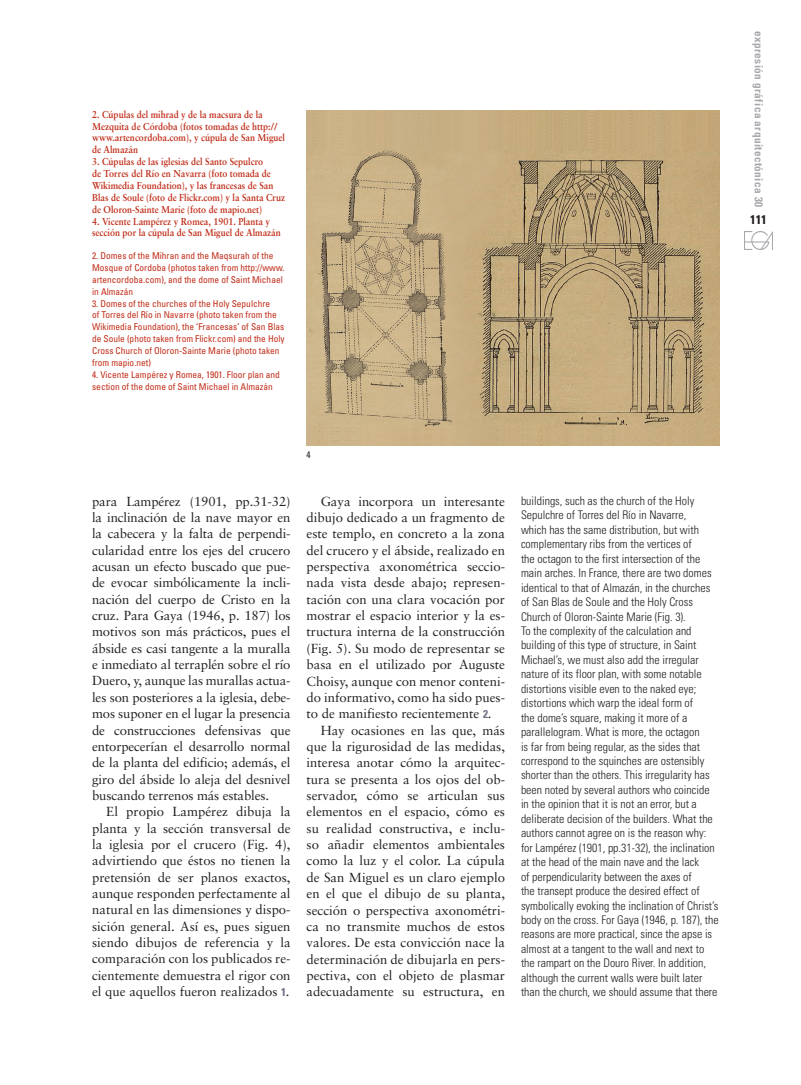
<style>
.page{position:relative;width:801px;height:1085px;background:#fff}
.page>*{position:absolute;margin:0;border:0;box-sizing:border-box;transform-origin:0 0}
.t1{font:13.12px/16.4px "Sabon";color:#231f20;text-align:justify}
.t2{font:700 condensed 12.5px "Univers";color:#231f20}
.t3{font:300 condensed 11.88px/14.5px "Univers";color:#231f20}
.t4{font:700 condensed 11.25px "Univers";letter-spacing:.035em;color:#a8a9ad}
.t5{font:700 10px/11.9px "Sabon";color:#c02d19;scale:.9 1}
.t6{font:condensed 9.38px/11.9px "Univers";color:#c02d19}
.PIES_DE_FOTO_INGLES{font:condensed 9.38px "Univers";color:#231f20}
.s1{font-family:"Univers";font-weight:700;font-stretch:condensed;font-size:11.25px;color:#6b6f86}
</style>
<div class="page">
<img style="left:744px;top:231px;width:28px;height:18px">
<img style="left:306px;top:111px;width:413px;height:334px">
<p class="t5" style="left:92px;top:108px;width:216px">2. Cúpulas del mihrad y de la macsura de la Mezquita de Córdoba (fotos tomadas de http:// www.artencordoba.com), y cúpula de San Miguel de Almazán</p>
<p class="t5" style="left:92px;top:155px;width:216px">3. Cúpulas de las iglesias del Santo Sepulcro<br>de Torres del Río en Navarra (foto tomada de Wikimedia Foundation), y las francesas de San Blas de Soule (foto de Flickr.com) y la Santa Cruz de Oloron-Sainte Marie (foto de mapio.net)</p>
<p class="t5" style="left:92px;top:215px;width:211px">4. Vicente Lampérez y Romea, 1901. Planta y sección por la cúpula de San Miguel de Almazán</p>
<p class="t6" style="left:92px;top:249px;width:194px">2. Domes of the Mihran and the Maqsurah of the Mosque of Cordoba (photos taken from http://www. artencordoba.com), and the dome of Saint Michael in Almazán</p>
<p class="t6" style="left:92px;top:297px;width:194px">3. Domes of the churches of the Holy Sepulchre<br>of Torres del Río in Navarre (photo taken from the Wikimedia Foundation), the ‘Francesas’ of San Blas de Soule (photo taken from Flickr.com) and the Holy Cross Church of Oloron-Sainte Marie (photo taken from mapio.net)</p>
<p class="t6" style="left:92px;top:368px;width:189px">4. Vicente Lampérez y Romea, 1901. Floor plan and section of the dome of Saint Michael in Almazán</p>
<p class="t1" style="left:92px;top:492px;width:200px">para Lampérez (1901, pp.31-32) la inclinación de la nave mayor en la cabecera y la falta de perpendi&shy;cularidad entre los ejes del crucero acusan un efecto buscado que pue&shy;de evocar simbólicamente la incli&shy;nación del cuerpo de Cristo en la cruz. Para Gaya (1946, p. 187) los motivos son más prácticos, pues el ábside es casi tangente a la muralla e inmediato al terraplén sobre el río Duero, y, aunque las murallas actua&shy;les son posteriores a la iglesia, debe&shy;mos suponer en el lugar la presencia de construcciones defensivas que entorpecerían el desarrollo normal de la planta del edificio; además, el giro del ábside lo aleja del desnivel buscando terrenos más estables.</p>
<p class="t1" style="left:92px;top:803px;width:200px;text-indent:14px">El propio Lampérez dibuja la planta y la sección transversal de la iglesia por el crucero (Fig. 4), advirtiendo que éstos no tienen la pretensión de ser planos exactos, aunque responden perfectamente al natural en las dimensiones y dispo&shy;sición general. Así es, pues siguen siendo dibujos de referencia y la comparación con los publicados re&shy;cientemente demuestra el rigor con el que aquellos fueron realizados <span class="s1">1</span>.</p>
<p class="PIES_DE_FOTO_INGLES" style="left:306px;top:448px;width:6px">4</p>
<p class="t1" style="left:306px;top:492px;width:200px;text-indent:14px">Gaya incorpora un interesante dibujo dedicado a un fragmento de este templo, en concreto a la zona del crucero y el ábside, realizado en perspectiva axonométrica seccio&shy;nada vista desde abajo; represen&shy;tación con una clara vocación por mostrar el espacio interior y la es&shy;tructura interna de la construcción (Fig. 5). Su modo de representar se basa en el utilizado por Auguste Choisy, aunque con menor conteni&shy;do informativo, como ha sido pues&shy;to de manifiesto recientemente <span class="s1">2</span>.</p>
<p class="t1" style="left:306px;top:721px;width:200px;text-indent:14px">Hay ocasiones en las que, más que la rigurosidad de las medidas, interesa anotar cómo la arquitec&shy;tura se presenta a los ojos del ob&shy;servador, cómo se articulan sus elementos en el espacio, cómo es su realidad constructiva, e inclu&shy;so añadir elementos ambientales como la luz y el color. La cúpula de San Miguel es un claro ejemplo en el que el dibujo de su planta, sección o perspectiva axonométri&shy;ca no transmite muchos de estos valores. De esta convicción nace la determinación de dibujarla en pers&shy;pectiva, con el objeto de plasmar adecuadamente su estructura, en</p>
<p class="t3" style="left:521px;top:493px;width:192px">buildings, such as the church of the Holy Sepulchre of Torres del Río in Navarre, which has the same distribution, but with complementary ribs from the vertices of<br>the octagon to the first intersection of the main arches. In France, there are two domes identical to that of Almazán, in the churches of San Blas de Soule and the Holy Cross Church of Oloron-Sainte Marie (Fig. 3).</p>
<p class="t3" style="left:521px;top:623px;width:199px">To the complexity of the calculation and building of this type of structure, in Saint Michael’s, we must also add the irregular nature of its floor plan, with some notable distortions visible even to the naked eye; distortions which warp the ideal form of<br>the dome’s square, making it more of a parallelogram. What is more, the octagon<br>is far from being regular, as the sides that correspond to the squinches are ostensibly shorter than the others. This irregularity has been noted by several authors who coincide in the opinion that it is not an error, but a deliberate decision of the builders. What the authors cannot agree on is the reason why: for Lampérez (1901, pp.31-32), the inclination at the head of the main nave and the lack<br>of perpendicularity between the axes of<br>the transept produce the desired effect of symbolically evoking the inclination of Christ’s body on the cross. For Gaya (1946, p. 187), the reasons are more practical, since the apse is almost at a tangent to the wall and next to the rampart on the Douro River. In addition, although the current walls were built later than the church, we should assume that there</p>
<p class="t4" style="left:766px;top:31px;width:177px;rotate:90deg">expresión gráfica arquitectónica 30</p>
<p class="t2" style="left:750px;top:212px;width:18px">111</p>
</div>
